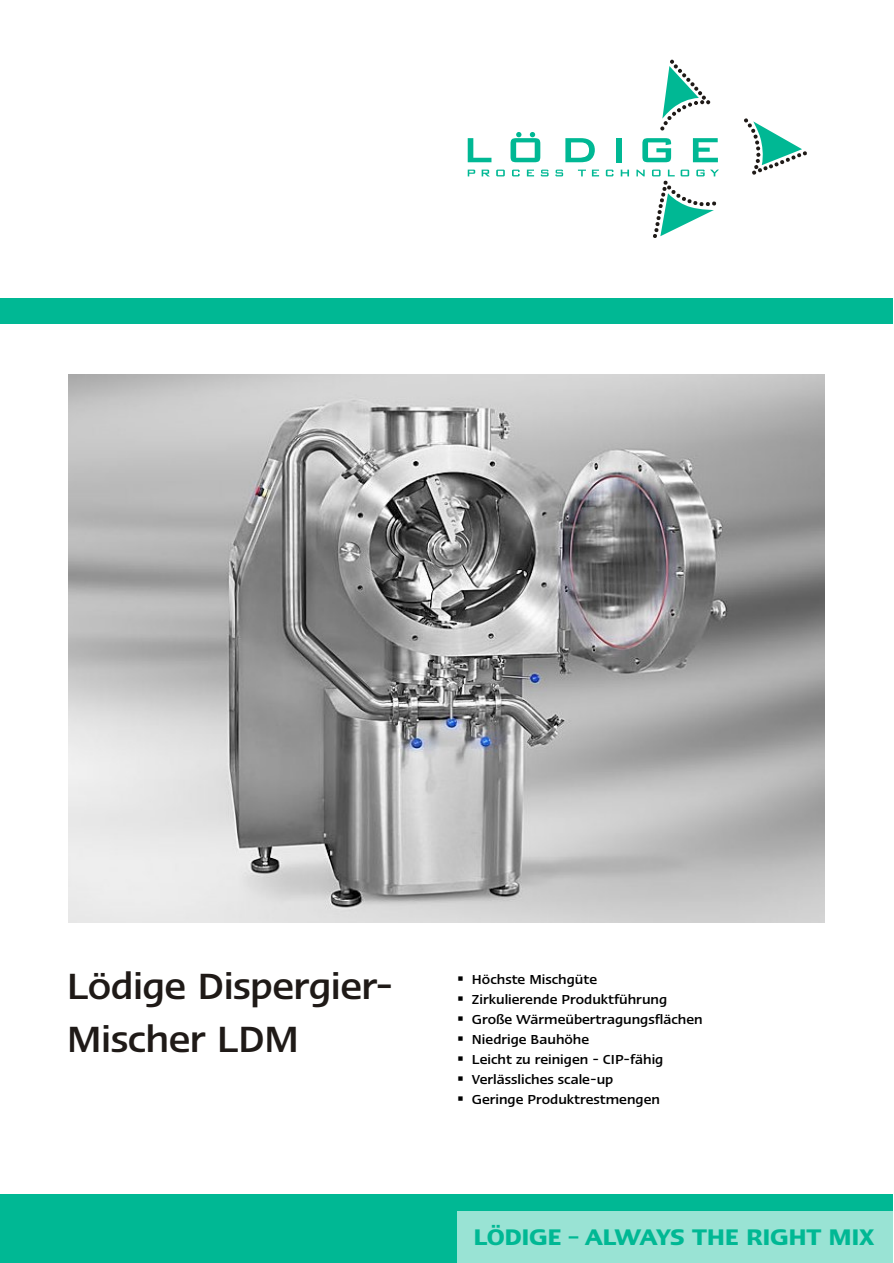
<style>
.page{position:relative;width:894px;height:1263px;background:#fff}
.page>*{position:absolute;margin:0;border:0;box-sizing:border-box;transform-origin:0 0}
.t1{font:500 42px/52.7px "LT Ergo";letter-spacing:-.015em;color:#1f1a17}
.t2{font:700 25.95px "LT Ergo";letter-spacing:-.015em;color:#00b894}
.t3{font:500 15px "LT Ergo";color:#000}
</style>
<div class="page">
<div style="left:0;top:298px;width:893px;height:25px;background:#00b894"></div>
<svg style="left:660px;top:60px;width:50px;height:71px"></svg>
<svg style="left:744px;top:118px;width:63px;height:57px"></svg>
<svg style="left:468px;top:138px;width:23px;height:24px"></svg>
<svg style="left:565px;top:138px;width:30px;height:24px"></svg>
<div style="left:616px;top:138px;width:6px;height:24px;background:#00b894"></div>
<svg style="left:642px;top:138px;width:29px;height:24px"></svg>
<svg style="left:693px;top:138px;width:25px;height:24px"></svg>
<svg style="left:468px;top:170px;width:7px;height:6px"></svg>
<svg style="left:482px;top:170px;width:8px;height:6px"></svg>
<svg style="left:496px;top:170px;width:9px;height:6px"></svg>
<svg style="left:512px;top:170px;width:8px;height:6px"></svg>
<svg style="left:527px;top:170px;width:7px;height:6px"></svg>
<svg style="left:541px;top:170px;width:8px;height:6px"></svg>
<svg style="left:555px;top:170px;width:8px;height:6px"></svg>
<svg style="left:578px;top:170px;width:8px;height:6px"></svg>
<svg style="left:592px;top:170px;width:7px;height:6px"></svg>
<svg style="left:606px;top:170px;width:7px;height:6px"></svg>
<svg style="left:621px;top:170px;width:8px;height:6px"></svg>
<svg style="left:636px;top:170px;width:9px;height:6px"></svg>
<svg style="left:652px;top:170px;width:67px;height:68px"></svg>
<svg style="left:511px;top:132px;width:29px;height:30px"></svg>
<div style="left:0;top:1195px;width:893px;height:68px;background:#00b894"></div>
<div style="left:457px;top:1212px;width:436px;height:51px;background:#99e3d4"></div>
<img style="left:68px;top:374px;width:757px;height:549px">
<h1 class="t1" style="left:67px;top:960px;width:329px">Lödige Dispergier-<br>Mischer LDM</h1>
<p class="t3" style="left:457px;top:971px;width:142px">▪ Höchste Mischgüte</p>
<p class="t3" style="left:457px;top:991px;width:212px">▪ Zirkulierende Produktführung</p>
<p class="t3" style="left:457px;top:1011px;width:247px">▪ Große Wärmeübertragungsflächen</p>
<p class="t3" style="left:457px;top:1031px;width:134px">▪ Niedrige Bauhöhe</p>
<p class="t3" style="left:457px;top:1051px;width:208px">▪ Leicht zu reinigen - CIP-fähig</p>
<p class="t3" style="left:457px;top:1071px;width:158px">▪ Verlässliches scale-up</p>
<p class="t3" style="left:457px;top:1091px;width:204px">▪ Geringe Produktrestmengen</p>
<h2 class="t2" style="left:474px;top:1223px;width:402px">LÖDIGE – ALWAYS THE RIGHT MIX</h2>
</div>
